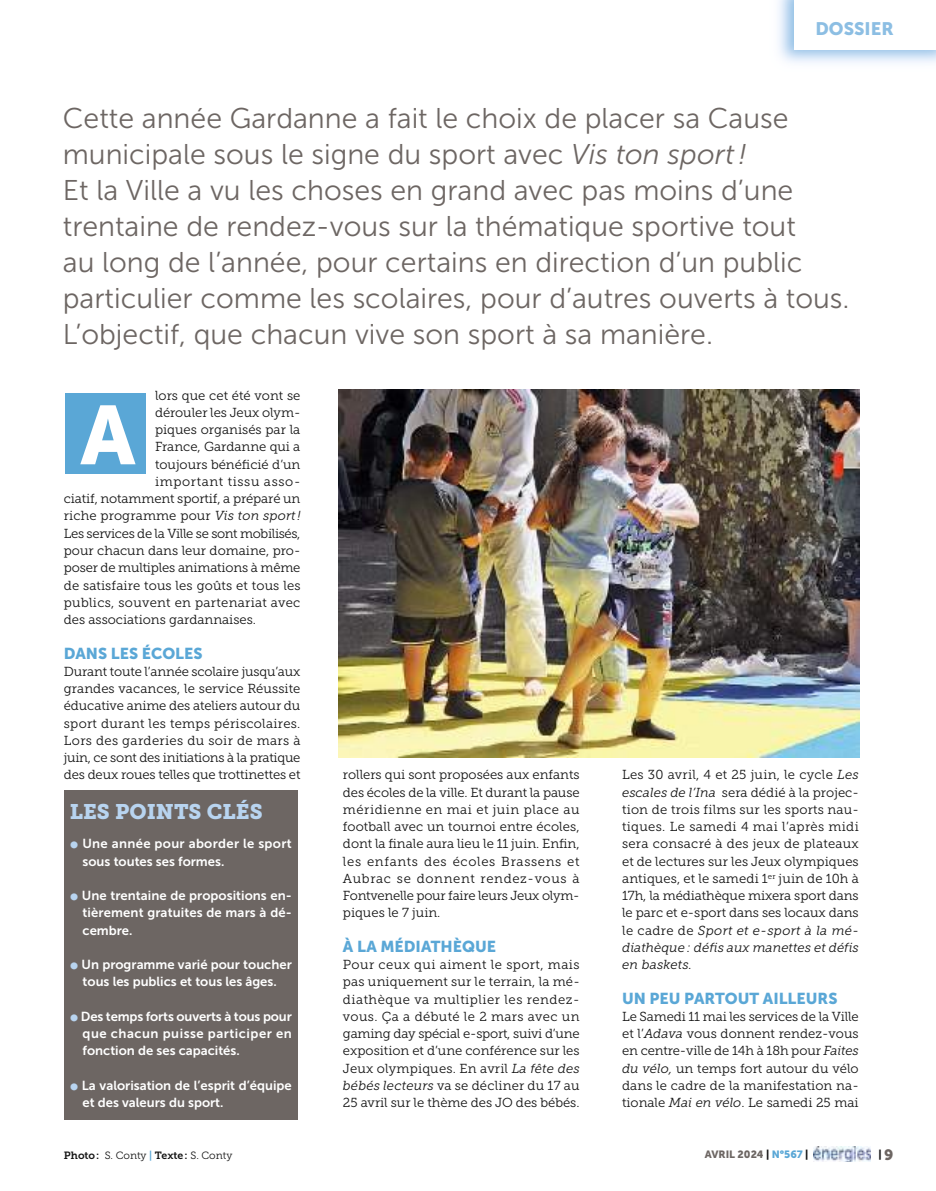
<style>
.page{position:relative;width:936px;height:1191px;background:#fff}
.page>*{position:absolute;margin:0;border:0;box-sizing:border-box;transform-origin:0 0}
.t1{font:82.5px "Museo Sans 900";color:#fff}
.t2{font:28.5px/36px "Museo Sans 300";color:#6d6663}
.t3{font:21px "Museo Slab 900";color:#b8d4f0}
.t4{font:18px "Museo Sans 900";color:#8cbee3}
.t5{font:15.75px "Museo Sans 900";color:#5aa7d6}
.t6{font:13.05px/17.2px "Museo Slab 300";color:#131313;text-align:justify}
.t7{font:13.05px/17.2px "Museo Sans 700";color:#fff;text-align:justify}
.t8{font:13.05px/17.2px "Museo Sans 700";letter-spacing:.025em;color:#fff}
.t9{font:13.05px "Museo Slab 300";letter-spacing:-.025em;color:#131313}
.t10{font:13.05px "Museo Slab 300";letter-spacing:.025em;color:#131313}
.t11{font:13.05px "Museo Slab 300";letter-spacing:.05em;color:#131313}
.t12{font:10.5px "Museo Slab 300";color:#131313}
.t13{font:10.5px "Museo Sans 900";color:#6d6663}
.t14{font:10.5px "Museo Sans 900";color:#131313}
.s1{font-style:italic}
.s2{font-size:21px;color:#b8d4f0}
.s3{font-family:"Museo Slab 700"}
.s4{font-family:"Museo Sans 700";color:#5aa7d6}
.s5{font-size:15px;color:#6d6663}
.s6{color:#131313}
.s7{color:#5aa7d6}
</style>
<div class="page">
<img style="left:813px;top:1146px;width:57px;height:16px">
<img style="left:339px;top:389px;width:520px;height:368px">
<div style="left:64px;top:790px;width:234px;height:329px;background:#6d6663"></div>
<div style="left:65px;top:393px;width:81px;height:81px;background:#5aa7d6"></div>
<h3 class="t4" style="left:815px;top:18px;width:80px">DOSSIER</h3>
<p class="t2" style="left:63px;top:103px;width:788px">Cette année Gardanne a fait le choix de placer sa Cause municipale sous le signe du sport avec <span class="s1">Vis ton sport !<br></span>Et la Ville a vu les choses en grand avec pas moins d’une trentaine de rendez-vous sur la thématique sportive tout<br>au long de l’année, pour certains en direction d’un public particulier comme les scolaires, pour d’autres ouverts à tous.<br>L’objectif, que chacun vive son sport à sa manière.</p>
<p class="t6" style="left:155px;top:388px;width:147px">lors que cet été vont se</p>
<p class="t6" style="left:155px;top:405px;width:147px">dérouler les Jeux olym-</p>
<p class="t6" style="left:155px;top:422px;width:147px">piques organisés par la</p>
<p class="t6" style="left:155px;top:439px;width:147px">France, Gardanne qui a</p>
<p class="t6" style="left:155px;top:457px;width:147px">toujours bénéficié d’un</p>
<p class="t11" style="left:155px;top:477px;width:147px">important tissu asso -</p>
<p class="t6" style="left:64px;top:491px;width:238px">ciatif, notamment sportif, a préparé un</p>
<p class="t6" style="left:64px;top:508px;width:238px">riche programme pour <span class="s1">Vis ton sport !</span></p>
<p class="t9" style="left:64px;top:528px;width:238px">Les services de la Ville se sont mobilisés,</p>
<p class="t6" style="left:64px;top:543px;width:238px">pour chacun dans leur domaine, pro-</p>
<p class="t6" style="left:64px;top:560px;width:238px">poser de multiples animations à même</p>
<p class="t6" style="left:64px;top:577px;width:238px">de satisfaire tous les goûts et tous les</p>
<p class="t10" style="left:64px;top:597px;width:238px">publics, souvent en partenariat avec</p>
<p class="t6" style="left:64px;top:612px;width:194px">des associations gardannaises.</p>
<p class="t5" style="left:64px;top:644px;width:140px">DANS LES ÉCOLES</p>
<p class="t6" style="left:64px;top:664px;width:238px">Durant toute l’année scolaire jusqu’aux grandes vacances, le service Réussite éducative anime des ateliers autour du sport durant les temps périscolaires.<br>Lors des garderies du soir de mars à juin, ce sont des initiations à la pratique des deux roues telles que trottinettes et</p>
<h1 class="t1" style="left:81px;top:387px;width:56px">A</h1>
<h3 class="t3" style="left:70px;top:804px;width:194px">LES POINTS CLÉS</h3>
<p class="t8" style="left:83px;top:836px;width:211px;text-indent:-13px"><span class="s2">•</span> Une année pour aborder le sport sous toutes ses formes.</p>
<p class="t7" style="left:83px;top:888px;width:211px;text-indent:-13px"><span class="s2">•</span> Une trentaine de propositions en&shy;tièrement gratuites de mars à dé&shy;cembre.</p>
<p class="t7" style="left:70px;top:957px;width:223px;text-align:center"><span class="s2">•</span> Un programme varié pour toucher tous les publics et tous les âges.</p>
<p class="t7" style="left:83px;top:1009px;width:211px;text-indent:-13px"><span class="s2">•</span> Des temps forts ouverts à tous pour que chacun puisse participer en fonction de ses capacités.</p>
<p class="t7" style="left:83px;top:1078px;width:211px;text-indent:-13px"><span class="s2">•</span> La valorisation de l’esprit d’équipe et des valeurs du sport.</p>
<p class="t6" style="left:343px;top:767px;width:238px">rollers qui sont proposées aux enfants des écoles de la ville. Et durant la pause méridienne en mai et juin place au football avec un tournoi entre écoles, dont la finale aura lieu le 11 juin. Enfin, les enfants des écoles Brassens et Aubrac se donnent rendez-vous à Fontvenelle pour faire leurs Jeux olym&shy;piques le 7 juin.</p>
<p class="t5" style="left:343px;top:937px;width:155px">À LA MÉDIATHÈQUE</p>
<p class="t6" style="left:343px;top:957px;width:238px">Pour ceux qui aiment le sport, mais pas uniquement sur le terrain, la mé&shy;diathèque va multiplier les rendez&shy;vous. Ça a débuté le 2 mars avec un gaming day spécial e-sport, suivi d’une expo sition et d’une conférence sur les Jeux olympiques. En avril <span class="s1">La fête des bébés lecteurs</span> va se décliner du 17 au 25 avril sur le thème des JO des bébés.</p>
<p class="t6" style="left:622px;top:767px;width:238px">Les 30 avril, 4 et 25 juin, le cycle <span class="s1">Les escales de l’Ina</span> sera dédié à la projec&shy;tion de trois films sur les sports nau&shy;tiques. Le same di 4 mai l’après midi sera consacré à des jeux de plateaux et de lectures sur les Jeux olympiques antiques, et le samedi 1<sup>er</sup> juin de 10h à 17h, la média thèque mixera sport dans le parc et e-sport dans ses locaux dans le cadre de <span class="s1">Sport et e-sport à la mé&shy;diathèque : défis aux manettes et défis en baskets.</span></p>
<p class="t5" style="left:622px;top:989px;width:217px">UN PEU PARTOUT AILLEURS</p>
<p class="t6" style="left:622px;top:1009px;width:238px">Le Samedi 11 mai les services de la Ville et l’<span class="s1">Adava</span> vous donnent rendez-vous en centre-ville de 14h à 18h pour <span class="s1">Faites du vélo,</span> un temps fort autour du vélo dans le cadre de la manifestation na&shy;tionale <span class="s1">Mai en vélo</span>. Le samedi 25 mai</p>
<p class="t12" style="left:64px;top:1151px;width:170px"><span class="s3">Photo:</span> S. Conty <span class="s4">|</span> <span class="s3">Texte:</span> S. Conty</p>
<p class="t14" style="left:878px;top:1148px;width:16px">| <span class="s5">9</span></p>
<p class="t13" style="left:704px;top:1148px;width:105px">AVRIL 2024 <span class="s6">|</span> <span class="s7">N°567</span> <span class="s6">|</span></p>
</div>
